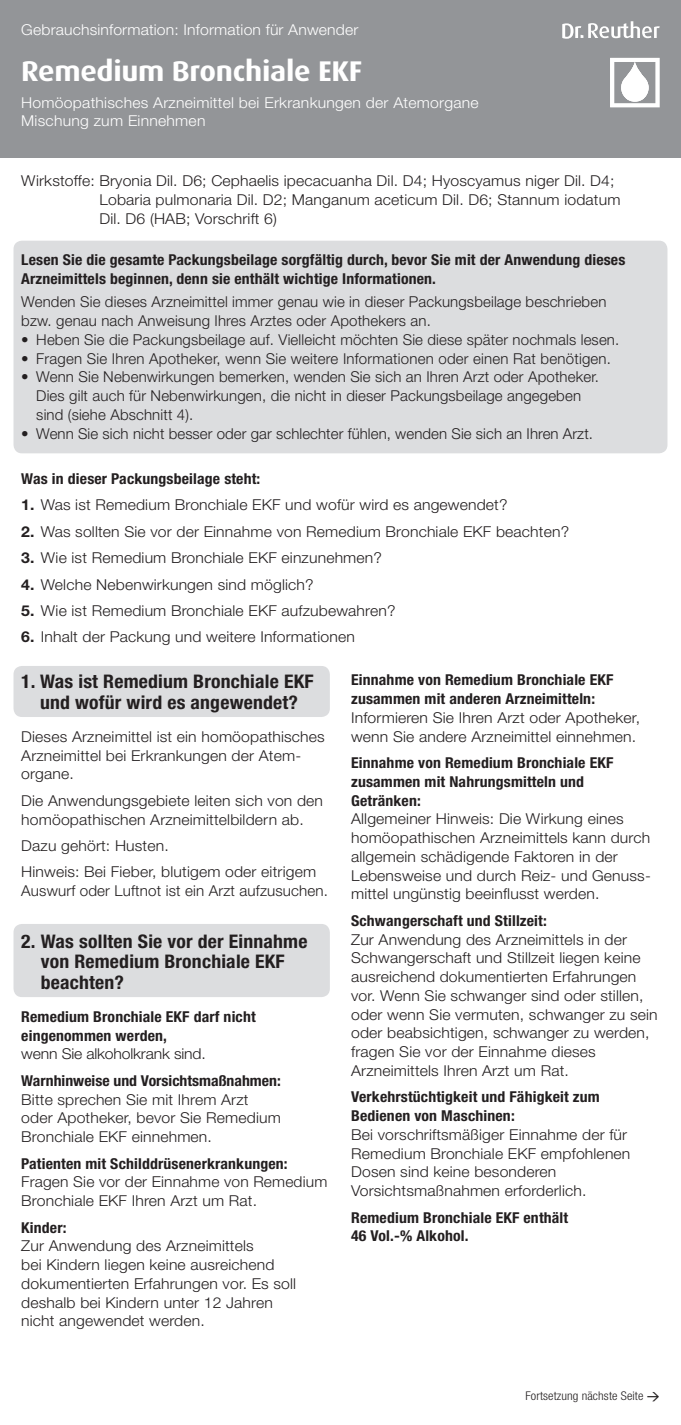
<style>
.page{position:relative;width:681px;height:1425px;background:#fff}
.page>*{position:absolute;margin:0;border:0;box-sizing:border-box;transform-origin:0 0}
.t1{font:700 28.5px "Dax";letter-spacing:-.01em;color:#fff;scale:1.05 1}
.t2{font:700 condensed 18.75px/20.2px "Helvetica Neue";letter-spacing:.01em;color:#231f20;text-align:center;scale:1.05 1}
.t3{font:300 15px/18.8px "Helvetica Neue";letter-spacing:.01em;color:#231f20;scale:1.05 1}
.t4{font:700 condensed 15px/18.8px "Helvetica Neue";letter-spacing:.01em;color:#231f20;scale:1.05 1}
.t5{font:300 15px/18.8px "Helvetica Neue";letter-spacing:.01em;color:#231f20}
.t6{font:300 15px/18.8px "Helvetica Neue";letter-spacing:.015em;color:#fff;scale:1.05 1}
.t7{font:300 15px/18.8px "Helvetica Neue";letter-spacing:.01em;color:#231f20;scale:1.04 1}
.t8{font:300 15px "Helvetica Neue";letter-spacing:-.01em;color:#231f20;scale:1.05 1}
.t9{font:300 condensed 12px "Helvetica Neue";letter-spacing:.01em;color:#231f20;scale:1.05 1}
.s1{font-weight:700}
.s2{font-family:"DIN";font-weight:500;font-stretch:normal}
</style>
<div class="page">
<div style="left:14px;top:924px;width:316px;height:73px;background:#dcdddf;border-radius:9px"></div>
<div style="left:14px;top:666px;width:316px;height:51px;background:#dcdddf;border-radius:9px"></div>
<div style="left:14px;top:241px;width:653px;height:212px;background:#dcdddf;border-radius:9px"></div>
<div style="left:0;top:0;width:680px;height:157px;background:#939598"></div>
<svg style="left:562px;top:21px;width:97px;height:18px"></svg>
<svg style="left:610px;top:58px;width:49px;height:49px"></svg>
<p class="t6" style="left:21px;top:20px;width:322px">Gebrauchsinformation: Information für Anwender</p>
<h1 class="t1" style="left:21px;top:55px;width:326px">Remedium Bronchiale EKF</h1>
<p class="t6" style="left:21px;top:93px;width:437px">Homöopathisches Arzneimittel bei Erkrankungen der Atemorgane<br>Mischung zum Einnehmen</p>
<p class="t3" style="left:99px;top:171px;width:497px;text-indent:-78px">Wirkstoffe: Bryonia Dil. D6; Cephaelis ipecacuanha Dil. D4; Hyoscyamus niger Dil. D4;<br>Lobaria pulmonaria Dil. D2; Manganum aceticum Dil. D6; Stannum iodatum<br>Dil. D6 (HAB; Vorschrift 6)</p>
<p class="t4" style="left:21px;top:250px;width:576px">Lesen Sie die gesamte Packungsbeilage sorgfältig durch, bevor Sie mit der Anwendung dieses<br>Arzneimittels beginnen, denn sie enthält wichtige Informationen.</p>
<p class="t5" style="left:21px;top:292px;width:586px">Wenden Sie dieses Arzneimittel immer genau wie in dieser Packungsbeilage beschrieben bzw. genau nach Anweisung Ihres Arztes oder Apothekers an.</p>
<p class="t5" style="left:21px;top:330px;width:599px">• Heben Sie die Packungsbeilage auf. Vielleicht möchten Sie diese später nochmals lesen.</p>
<p class="t5" style="left:21px;top:348px;width:591px">• Fragen Sie Ihren Apotheker, wenn Sie weitere Informationen oder einen Rat benötigen.</p>
<p class="t5" style="left:36px;top:367px;width:564px;text-indent:-15px">• Wenn Sie Nebenwirkungen bemerken, wenden Sie sich an Ihren Arzt oder Apotheker.<br>Dies gilt auch für Nebenwirkungen, die nicht in dieser Packungsbeilage angegeben sind (siehe Abschnitt 4).</p>
<p class="t5" style="left:21px;top:423px;width:573px">• Wenn Sie sich nicht besser oder gar schlechter fühlen, wenden Sie sich an Ihren Arzt.</p>
<p class="t4" style="left:21px;top:469px;width:229px">Was in dieser Packungsbeilage steht:</p>
<p class="t3" style="left:21px;top:495px;width:464px"><span class="s1">1.</span> Was ist Remedium Bronchiale EKF und wofür wird es angewendet?</p>
<p class="t3" style="left:21px;top:521px;width:523px"><span class="s1">2.</span> Was sollten Sie vor der Einnahme von Remedium Bronchiale EKF beachten?</p>
<p class="t3" style="left:21px;top:548px;width:345px"><span class="s1">3.</span> Wie ist Remedium Bronchiale EKF einzunehmen?</p>
<p class="t3" style="left:21px;top:574px;width:280px"><span class="s1">4.</span> Welche Nebenwirkungen sind möglich?</p>
<p class="t3" style="left:21px;top:601px;width:358px"><span class="s1">5.</span> Wie ist Remedium Bronchiale EKF aufzubewahren?</p>
<p class="t3" style="left:21px;top:627px;width:319px"><span class="s1">6.</span> Inhalt der Packung und weitere Informationen</p>
<p class="t2" style="left:21px;top:671px;width:280px">1. Was ist Remedium Bronchiale EKF und wofür wird es angewendet?</p>
<p class="t3" style="left:21px;top:727px;width:290px">Dieses Arzneimittel ist ein homöopathisches<br>Arzneimittel bei Erkrankungen der Atem&shy;organe.</p>
<p class="t3" style="left:21px;top:790px;width:289px">Die Anwendungsgebiete leiten sich von den homöopathischen Arzneimittelbildern ab.</p>
<p class="t3" style="left:21px;top:832px;width:282px;line-height:26.4px">Dazu gehört: Husten.<br>Hinweis: Bei Fieber, blutigem oder eitrigem</p>
<p class="t5" style="left:21px;top:881px;width:308px">Auswurf oder Luftnot ist ein Arzt aufzusuchen.</p>
<p class="t2" style="left:41px;top:931px;width:255px;text-align:left;text-indent:-20px">2. Was sollten Sie vor der Einnahme von Remedium Bronchiale EKF beachten?</p>
<p class="t4" style="left:21px;top:1007px;width:225px">Remedium Bronchiale EKF darf nicht eingenommen werden,</p>
<p class="t8" style="left:21px;top:1045px;width:177px">wenn Sie alkoholkrank sind.</p>
<p class="t4" style="left:21px;top:1071px;width:248px">Warnhinweise und Vorsichtsmaßnahmen:</p>
<p class="t3" style="left:21px;top:1089px;width:248px">Bitte sprechen Sie mit Ihrem Arzt oder Apotheker, bevor Sie Remedium<br>Bronchiale EKF einnehmen.</p>
<p class="t4" style="left:21px;top:1153px;width:255px">Patienten mit Schilddrüsenerkrankungen:</p>
<p class="t7" style="left:21px;top:1172px;width:296px">Fragen Sie vor der Einnahme von Remedium<br>Bronchiale EKF Ihren Arzt um Rat.</p>
<p class="t4" style="left:21px;top:1217px;width:45px">Kinder:</p>
<p class="t3" style="left:21px;top:1236px;width:263px">Zur Anwendung des Arzneimittels<br>bei Kindern liegen keine ausreichend dokumentierten Erfahrungen vor. Es soll deshalb bei Kindern unter 12 Jahren nicht angewendet werden.</p>
<p class="t4" style="left:351px;top:670px;width:251px">Einnahme von Remedium Bronchiale EKF zusammen mit anderen Arzneimitteln:</p>
<p class="t3" style="left:351px;top:708px;width:276px">Informieren Sie Ihren Arzt oder Apotheker, wenn Sie andere Arzneimittel einnehmen.</p>
<p class="t4" style="left:351px;top:753px;width:251px">Einnahme von Remedium Bronchiale EKF zusammen mit Nahrungsmitteln und<br>Getränken:</p>
<p class="t3" style="left:351px;top:809px;width:287px">Allgemeiner Hinweis: Die Wirkung eines homöopathischen Arzneimittels kann durch allgemein schädigende Faktoren in der Lebensweise und durch Reiz- und Genuss&shy;mittel ungünstig beeinflusst werden.</p>
<p class="t4" style="left:351px;top:911px;width:188px">Schwangerschaft und Stillzeit:</p>
<p class="t3" style="left:351px;top:929px;width:293px">Zur Anwendung des Arzneimittels in der Schwangerschaft und Stillzeit liegen keine ausreichend dokumentierten Erfahrungen vor. Wenn Sie schwanger sind oder stillen, oder wenn Sie vermuten, schwanger zu sein oder beabsichtigen, schwanger zu werden, fragen Sie vor der Einnahme dieses Arzneimittels Ihren Arzt um Rat.</p>
<p class="t4" style="left:351px;top:1087px;width:238px">Verkehrstüchtigkeit und Fähigkeit zum<br>Bedienen von Maschinen:</p>
<p class="t3" style="left:351px;top:1124px;width:267px">Bei vorschriftsmäßiger Einnahme der für Remedium Bronchiale EKF empfohlenen Dosen sind keine besonderen Vorsichtsmaßnahmen erforderlich.</p>
<p class="t4" style="left:351px;top:1207px;width:208px">Remedium Bronchiale EKF enthält<br>46 Vol.-% Alkohol.</p>
<p class="t9" style="left:525px;top:1388px;width:129px">Fortsetzung nächste Seite <span class="s2">&gt;</span></p>
</div>
